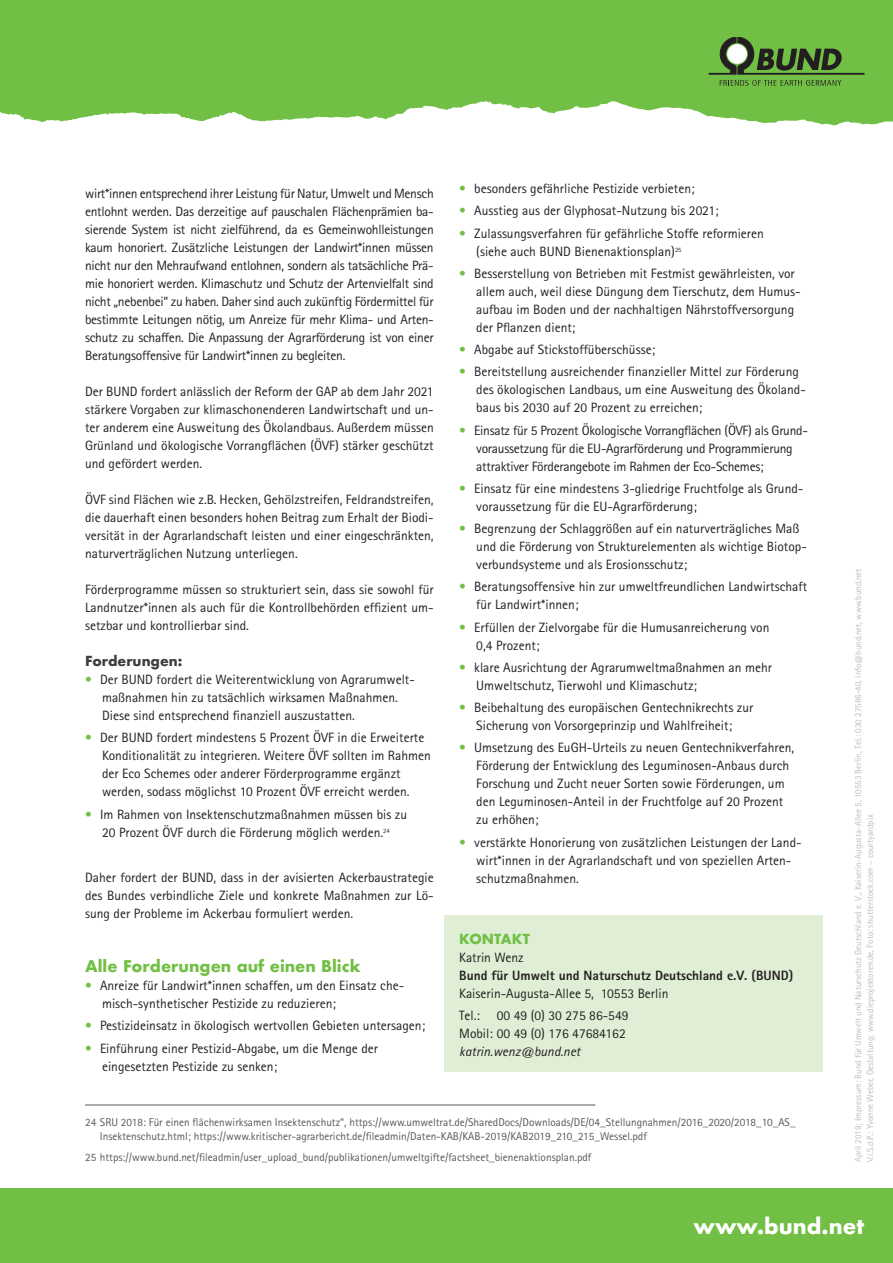
<style>
.page{position:relative;width:893px;height:1263px;background:#fff}
.page>*{position:absolute;margin:0;border:0;box-sizing:border-box;transform-origin:0 0}
.t1{font:700 21px "Futura";color:#fff}
.t2{font:700 15.75px "Futura";color:#71bf44}
.t3{font:13.5px/18px "Agfa Rotis Sans Serif";color:#231f20}
.t4{font:13.5px/18px "Agfa Rotis Sans Serif";letter-spacing:-.02em;color:#231f20}
.t5{font:800 13.5px "Agfa Rotis Sans Serif";color:#231f20}
.t6{font:italic 13.5px "Rotis Sans Serif";color:#231f20}
.t7{font:700 13.5px "Futura";color:#3e3e3f}
.t8{font:700 13.5px "Futura";color:#71bf44}
.t9{font:11.25px/13.5px "Agfa Rotis Sans Serif";color:#57585a}
.t10{font:9px/12px "Agfa Rotis Sans Serif";color:#bcbdc0}
.s1{color:#71bf44}
</style>
<div class="page">
<div style="left:445px;top:915px;width:378px;height:156px;background:#dfeed4"></div>
<hr style="left:85px;top:1105px;width:510px;height:1px;background:#57585a">
<svg style="left:0;top:0;width:893px;height:126px;background:#7ec455"></svg>
<svg style="left:709px;top:37px;width:155px;height:37px;background:#5e8d41"></svg>
<svg style="left:720px;top:80px;width:122px;height:6px"></svg>
<div style="left:0;top:1188px;width:893px;height:75px;background:#71bf44"></div>
<p class="t3" style="left:85px;top:184px;width:350px;text-align:justify">wirt*innen entsprechend ihrer Leistung für Natur, Umwelt und Mensch entlohnt werden. Das derzeitige auf pauschalen Flächenprämien ba&shy;sierende System ist nicht zielführend, da es Gemeinwohlleistungen kaum honoriert. Zusätzliche Leistungen der Landwirt*innen müssen nicht nur den Mehraufwand entlohnen, sondern als tatsächliche Prä&shy;mie honoriert werden. Klimaschutz und Schutz der Artenvielfalt sind nicht „nebenbei“ zu haben. Daher sind auch zukünftig Fördermittel für bestimmte Leitungen nötig, um Anreize für mehr Klima- und Arten&shy;schutz zu schaffen. Die Anpassung der Agrarförderung ist von einer Beratungsoffensive für Landwirt*innen zu begleiten.</p>
<p class="t3" style="left:85px;top:382px;width:350px;text-align:justify">Der BUND fordert anlässlich der Reform der GAP ab dem Jahr 2021 stärkere Vorgaben zur klimaschonenderen Landwirtschaft und un&shy;ter anderem eine Ausweitung des Ökolandbaus. Außerdem müssen Grünland und ökologische Vorrangflächen (ÖVF) stärker geschützt und gefördert werden.</p>
<p class="t3" style="left:85px;top:490px;width:350px;text-align:justify">ÖVF sind Flächen wie z.B. Hecken, Gehölzstreifen, Feldrandstreifen, die dauerhaft einen besonders hohen Beitrag zum Erhalt der Biodi&shy;versität in der Agrarlandschaft leisten und einer eingeschränkten, naturverträglichen Nutzung unterliegen.</p>
<p class="t3" style="left:85px;top:580px;width:350px;text-align:justify">Förderprogramme müssen so strukturiert sein, dass sie sowohl für Landnutzer*innen als auch für die Kontrollbehörden effizient um&shy;setzbar und kontrollierbar sind.</p>
<p class="t7" style="left:85px;top:651px;width:99px">Forderungen:</p>
<p class="t3" style="left:102px;top:670px;width:314px;text-indent:-17px"><span class="s1">•</span> Der BUND fordert die Weiterentwicklung von Agrarumwelt&shy;maßnahmen hin zu tatsächlich wirksamen Maßnahmen.<br>Diese sind entsprechend finanziell auszustatten.</p>
<p class="t3" style="left:102px;top:729px;width:330px;text-indent:-17px"><span class="s1">•</span> Der BUND fordert mindestens 5 Prozent ÖVF in die Erweiterte Konditionalität zu integrieren. Weitere ÖVF sollten im Rahmen der Eco Schemes oder anderer Förderprogramme ergänzt werden, sodass möglichst 10 Prozent ÖVF erreicht werden.</p>
<p class="t3" style="left:85px;top:805px;width:324px;text-align:center"><span class="s1">•</span> Im Rahmen von Insektenschutzmaßnahmen müssen bis zu<br>20 Prozent ÖVF durch die Förderung möglich werden.<sup>24</sup></p>
<p class="t3" style="left:85px;top:868px;width:350px;text-align:justify">Daher fordert der BUND, dass in der avisierten Ackerbaustrategie des Bundes verbindliche Ziele und konkrete Maßnahmen zur Lö&shy;sung der Probleme im Ackerbau formuliert werden.</p>
<p class="t2" style="left:85px;top:955px;width:277px">Alle Forderungen auf einen Blick</p>
<p class="t3" style="left:102px;top:976px;width:304px;text-indent:-17px"><span class="s1">•</span> Anreize für Landwirt*innen schaffen, um den Einsatz che&shy;misch-synthetischer Pestizide zu reduzieren;</p>
<p class="t3" style="left:85px;top:1017px;width:342px"><span class="s1">•</span> Pestizideinsatz in ökologisch wertvollen Gebieten untersagen;</p>
<p class="t3" style="left:102px;top:1039px;width:278px;text-indent:-17px"><span class="s1">•</span> Einführung einer Pestizid-Abgabe, um die Menge der eingesetzten Pestizide zu senken;</p>
<p class="t3" style="left:459px;top:179px;width:237px"><span class="s1">•</span> besonders gefährliche Pestizide verbieten;</p>
<p class="t3" style="left:459px;top:202px;width:261px"><span class="s1">•</span> Ausstieg aus der Glyphosat-Nutzung bis 2021;</p>
<p class="t3" style="left:476px;top:224px;width:289px;text-indent:-17px"><span class="s1">•</span> Zulassungsverfahren für gefährliche Stoffe reformieren (siehe auch BUND Bienenaktionsplan)<sup>25</sup></p>
<p class="t3" style="left:476px;top:264px;width:326px;text-indent:-17px"><span class="s1">•</span> Besserstellung von Betrieben mit Festmist gewährleisten, vor allem auch, weil diese Düngung dem Tierschutz, dem Humus&shy;aufbau im Boden und der nachhaltigen Nährstoffversorgung der Pflanzen dient;</p>
<p class="t3" style="left:459px;top:340px;width:197px"><span class="s1">•</span> Abgabe auf Stickstoffüberschüsse;</p>
<p class="t3" style="left:476px;top:363px;width:331px;text-indent:-17px"><span class="s1">•</span> Bereitstellung ausreichender finanzieller Mittel zur Förderung des ökologischen Landbaus, um eine Ausweitung des Ökoland&shy;baus bis 2030 auf 20 Prozent zu erreichen;</p>
<p class="t4" style="left:476px;top:421px;width:333px;text-indent:-17px"><span class="s1">•</span> Einsatz für 5 Prozent Ökologische Vorrangflächen (ÖVF) als Grund&shy;voraussetzung für die EU-Agrarförderung und Programmierung attraktiver Förderangebote im Rahmen der Eco-Schemes;</p>
<p class="t3" style="left:476px;top:479px;width:329px;text-indent:-17px"><span class="s1">•</span> Einsatz für eine mindestens 3-gliedrige Fruchtfolge als Grund&shy;voraussetzung für die EU-Agrarförderung;</p>
<p class="t3" style="left:476px;top:519px;width:332px;text-indent:-17px"><span class="s1">•</span> Begrenzung der Schlaggrößen auf ein naturverträgliches Maß und die Förderung von Strukturelementen als wichtige Biotop&shy;verbundsysteme und als Erosionsschutz;</p>
<p class="t3" style="left:476px;top:578px;width:332px;text-indent:-17px"><span class="s1">•</span> Beratungsoffensive hin zur umweltfreundlichen Landwirtschaft für Landwirt*innen;</p>
<p class="t3" style="left:476px;top:618px;width:295px;text-indent:-17px"><span class="s1">•</span> Erfüllen der Zielvorgabe für die Humusanreicherung von<br>0,4 Prozent;</p>
<p class="t3" style="left:476px;top:658px;width:297px;text-indent:-17px"><span class="s1">•</span> klare Ausrichtung der Agrarumweltmaßnahmen an mehr<br>Umweltschutz, Tierwohl und Klimaschutz;</p>
<p class="t3" style="left:459px;top:698px;width:296px;text-align:center"><span class="s1">•</span> Beibehaltung des europäischen Gentechnikrechts zur<br>Sicherung von Vorsorgeprinzip und Wahlfreiheit;</p>
<p class="t3" style="left:476px;top:739px;width:319px;text-indent:-17px"><span class="s1">•</span> Umsetzung des EuGH-Urteils zu neuen Gentechnikverfahren, Förderung der Entwicklung des Leguminosen-Anbaus durch Forschung und Zucht neuer Sorten sowie Förderungen, um den Leguminosen-Anteil in der Fruchtfolge auf 20 Prozent zu erhöhen;</p>
<p class="t3" style="left:476px;top:833px;width:327px;text-indent:-17px"><span class="s1">•</span> verstärkte Honorierung von zusätzlichen Leistungen der Land&shy;wirt*innen in der Agrarlandschaft und von speziellen Arten&shy;schutzmaßnahmen.</p>
<p class="t8" style="left:459px;top:929px;width:72px">KONTAKT</p>
<p class="t3" style="left:459px;top:948px;width:66px">Katrin Wenz</p>
<p class="t5" style="left:459px;top:967px;width:336px">Bund für Umwelt und Naturschutz Deutschland e.V. (BUND)</p>
<p class="t3" style="left:459px;top:982px;width:211px;line-height:22.2px">Kaiserin-Augusta-Allee 5, 10553 Berlin<br>Tel.: 00 49 (0) 30 275 86-549</p>
<p class="t3" style="left:459px;top:1025px;width:168px">Mobil: 00 49 (0) 176 47684162</p>
<p class="t6" style="left:459px;top:1044px;width:123px">katrin.wenz@bund.net</p>
<p class="t9" style="left:100px;top:1116px;width:697px;text-indent:-15px">24 SRU 2018: Für einen flächenwirksamen Insektenschutz“, https://www.umweltrat.de/SharedDocs/Downloads/DE/04_Stellungnahmen/2016_2020/2018_10_AS_<br>Insektenschutz.html; https://www.kritischer-agrarbericht.de/fileadmin/Daten-KAB/KAB-2019/KAB2019_210_215_Wessel.pdf</p>
<p class="t9" style="left:85px;top:1150px;width:508px">25 https://www.bund.net/fileadmin/user_upload_bund/publikationen/umweltgifte/factsheet_bienenaktionsplan.pdf</p>
<p class="t10" style="left:852px;top:1162px;width:595px;rotate:-90deg">April 2019; Impressum: Bund für Umwelt und Naturschutz Deutschland e. V., Kaiserin-Augusta-Allee 5, 10553 Berlin, Tel.: 030 27586-40, info@bund.net, www.bund.net<br>V.i.S.d.P.: Yvonne Weber, Gestaltung: www.dieprojektoren.de, Foto: shutterstock.com – courtyardpix</p>
<h1 class="t1" style="left:693px;top:1210px;width:172px">www.bund.net</h1>
</div>
